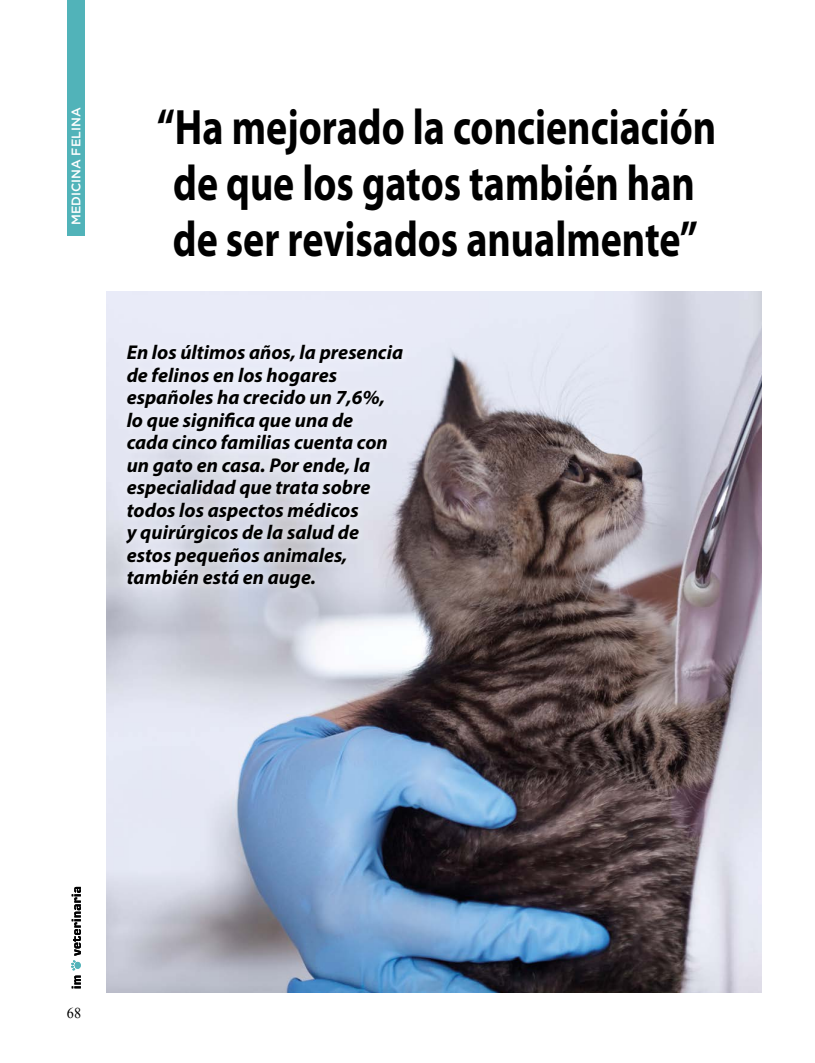
<style>
.page{position:relative;width:815px;height:1063px;background:#fff}
.page>*{position:absolute;margin:0;border:0;box-sizing:border-box;transform-origin:0 0}
.t1{font:700 50px/56.2px "Myriad Pro";color:#000;text-align:center;scale:.8 1}
.t2{font:italic 700 20px/22.5px "Myriad Pro";color:#000}
.t3{font:15px "Times New Roman";color:#000;scale:.95 1}
.t4{font:500 12.5px "Gotham";color:#fff}
</style>
<div class="page">
<img style="left:106px;top:292px;width:656px;height:701px">
<div style="left:119px;top:337px;width:291px;height:259px;background:#fff;opacity:.75"></div>
<div style="left:67px;top:0;width:17px;height:236px;background:#51b3b9"></div>
<svg style="left:71px;top:887px;width:10px;height:101px"></svg>
<p class="t4" style="left:68px;top:225px;width:119px;rotate:-90deg">MEDICINA FELINA</p>
<h1 class="t1" style="left:157px;top:97px;width:701px">“Ha mejorado la concienciación de que los gatos también han de ser revisados anualmente”</h1>
<p class="t2" style="left:127px;top:341px;width:278px">En los últimos años, la presencia de felinos en los hogares españoles ha crecido un 7,6%, lo que significa que una de<br>cada cinco familias cuenta con un gato en casa. Por ende, la especialidad que trata sobre todos los aspectos médicos<br>y quirúrgicos de la salud de estos pequeños animales, también está en auge.</p>
<p class="t3" style="left:67px;top:1003px;width:16px">68</p>
</div>
